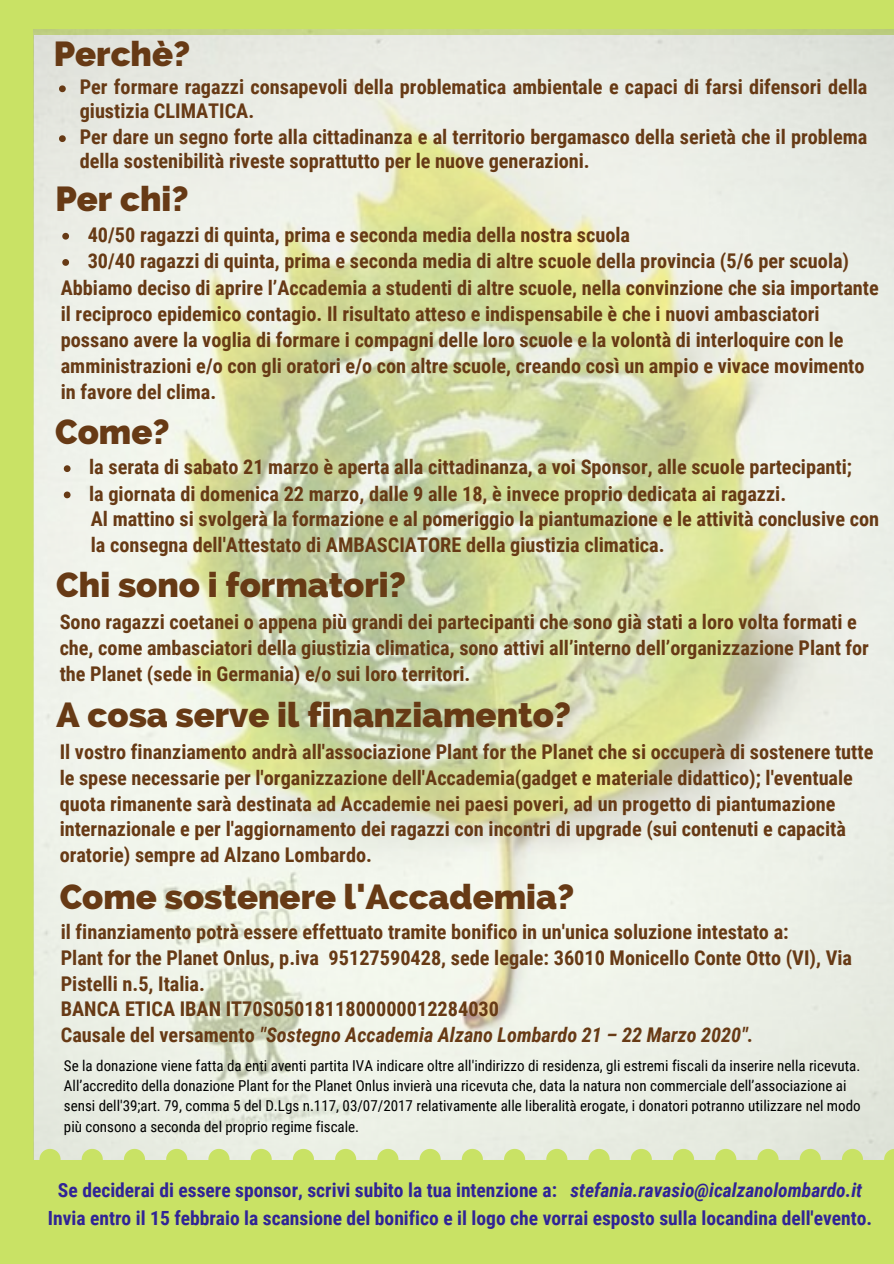
<style>
.page{position:relative;width:894px;height:1264px;background:#fff}
.page>*{position:absolute;margin:0;border:0;box-sizing:border-box;transform-origin:0 0}
.t1{font:800 34.5px "Raleway";color:#673a15}
.t2{font:700 20.25px/26px "Roboto Condensed";color:#673a15}
.t3{font:700 19.5px/28.2px "Roboto Condensed";color:#302496;text-align:center}
.t4{font:15px/20.2px "Roboto Condensed";color:#000}
.s1{font-style:italic}
</style>
<div class="page">
<div style="left:0;top:0;width:893px;height:1263px;background:#c9e265"></div>
<img style="left:34px;top:29px;width:859px;height:1131px">
<svg style="left:59px;top:85px;width:7px;height:7px"></svg>
<svg style="left:62px;top:233px;width:7px;height:6px"></svg>
<svg style="left:59px;top:135px;width:7px;height:7px"></svg>
<svg style="left:62px;top:259px;width:7px;height:7px"></svg>
<svg style="left:64px;top:465px;width:7px;height:7px"></svg>
<svg style="left:64px;top:491px;width:7px;height:7px"></svg>
<svg style="left:39px;top:1148px;width:22px;height:12px"></svg>
<svg style="left:82px;top:1148px;width:21px;height:12px"></svg>
<svg style="left:124px;top:1148px;width:21px;height:12px"></svg>
<svg style="left:166px;top:1148px;width:21px;height:12px"></svg>
<svg style="left:208px;top:1148px;width:21px;height:12px"></svg>
<svg style="left:250px;top:1148px;width:22px;height:12px"></svg>
<svg style="left:293px;top:1148px;width:21px;height:12px"></svg>
<svg style="left:335px;top:1148px;width:21px;height:12px"></svg>
<svg style="left:377px;top:1148px;width:21px;height:12px"></svg>
<svg style="left:419px;top:1148px;width:21px;height:12px"></svg>
<svg style="left:461px;top:1148px;width:22px;height:12px"></svg>
<svg style="left:504px;top:1148px;width:21px;height:12px"></svg>
<svg style="left:546px;top:1148px;width:21px;height:12px"></svg>
<svg style="left:588px;top:1148px;width:21px;height:12px"></svg>
<svg style="left:630px;top:1148px;width:21px;height:12px"></svg>
<svg style="left:672px;top:1148px;width:22px;height:12px"></svg>
<svg style="left:715px;top:1148px;width:21px;height:12px"></svg>
<svg style="left:757px;top:1148px;width:21px;height:12px"></svg>
<svg style="left:799px;top:1148px;width:21px;height:12px"></svg>
<svg style="left:841px;top:1148px;width:21px;height:12px"></svg>
<svg style="left:883px;top:1148px;width:10px;height:12px"></svg>
<h1 class="t1" style="left:54px;top:33px;width:138px">Perchè?</h1>
<p class="t2" style="left:80px;top:76px;width:789px;line-height:23.7px">Per formare ragazzi consapevoli della problematica ambientale e capaci di farsi difensori della giustizia CLIMATICA.</p>
<p class="t2" style="left:80px;top:125px;width:788px;line-height:23.7px">Per dare un segno forte alla cittadinanza e al territorio bergamasco della serietà che il problema della sostenibilità riveste soprattutto per le nuove generazioni.</p>
<h1 class="t1" style="left:55px;top:179px;width:135px">Per chi?</h1>
<p class="t2" style="left:88px;top:222px;width:544px">40/50 ragazzi di quinta, prima e seconda media della nostra scuola</p>
<p class="t2" style="left:61px;top:275px;width:819px">Abbiamo deciso di aprire l’Accademia a studenti di altre scuole, nella convinzione che sia importante il reciproco epidemico contagio. Il risultato atteso e indispensabile è che i nuovi ambasciatori possano avere la voglia di formare i compagni delle loro scuole e la volontà di interloquire con le amministrazioni e/o con gli oratori e/o con altre scuole, creando così un ampio e vivace movimento in favore del clima.</p>
<p class="t2" style="left:88px;top:248px;width:762px">30/40 ragazzi di quinta, prima e seconda media di altre scuole della provincia (5/6 per scuola)</p>
<h1 class="t1" style="left:55px;top:412px;width:116px">Come?</h1>
<p class="t2" style="left:89px;top:454px;width:791px">la serata di sabato 21 marzo è aperta alla cittadinanza, a voi Sponsor, alle scuole partecipanti;<br>la giornata di domenica 22 marzo, dalle 9 alle 18, è invece proprio dedicata ai ragazzi.<br>Al mattino si svolgerà la formazione e al pomeriggio la piantumazione e le attività conclusive con la consegna dell'Attestato di AMBASCIATORE della giustizia climatica.</p>
<h1 class="t1" style="left:56px;top:564px;width:351px">Chi sono i formatori?</h1>
<p class="t2" style="left:60px;top:609px;width:810px">Sono ragazzi coetanei o appena più grandi dei partecipanti che sono già stati a loro volta formati e che, come ambasciatori della giustizia climatica, sono attivi all’interno dell’organizzazione Plant for the Planet (sede in Germania) e/o sui loro territori.</p>
<h1 class="t1" style="left:57px;top:695px;width:516px">A cosa serve il finanziamento?</h1>
<p class="t2" style="left:60px;top:738px;width:815px">Il vostro finanziamento andrà all'associazione Plant for the Planet che si occuperà di sostenere tutte le spese necessarie per l'organizzazione dell'Accademia(gadget e materiale didattico); l'eventuale quota rimanente sarà destinata ad Accademie nei paesi poveri, ad un progetto di piantumazione internazionale e per l'aggiornamento dei ragazzi con incontri di upgrade (sui contenuti e capacità oratorie) sempre ad Alzano Lombardo.</p>
<h1 class="t1" style="left:60px;top:876px;width:516px">Come sostenere l'Accademia?</h1>
<p class="t2" style="left:61px;top:918px;width:792px">il finanziamento potrà essere effettuato tramite bonifico in un'unica soluzione intestato a:<br>Plant for the Planet Onlus, p.iva 95127590428, sede legale: 36010 Monicello Conte Otto (VI), Via Pistelli n.5, Italia.<br>BANCA ETICA IBAN IT70S0501811800000012284030<br>Causale del versamento <span class="s1">"Sostegno Accademia Alzano Lombardo 21 – 22 Marzo 2020".</span></p>
<p class="t4" style="left:64px;top:1055px;width:798px">Se la donazione viene fatta da enti aventi partita IVA indicare oltre all'indirizzo di residenza, gli estremi fiscali da inserire nella ricevuta.<br>All’accredito della donazione Plant for the Planet Onlus invierà una ricevuta che, data la natura non commerciale dell’associazione ai sensi dell'39;art. 79, comma 5 del D.Lgs n.117, 03/07/2017 relativamente alle liberalità erogate, i donatori potranno utilizzare nel modo più consono a seconda del proprio regime fiscale.</p>
<p class="t3" style="left:48px;top:1176px;width:825px">Se deciderai di essere sponsor, scrivi subito la tua intenzione a: <span class="s1">stefania.ravasio@icalzanolombardo.it<br></span>Invia entro il 15 febbraio la scansione del bonifico e il logo che vorrai esposto sulla locandina dell'evento.</p>
</div>
